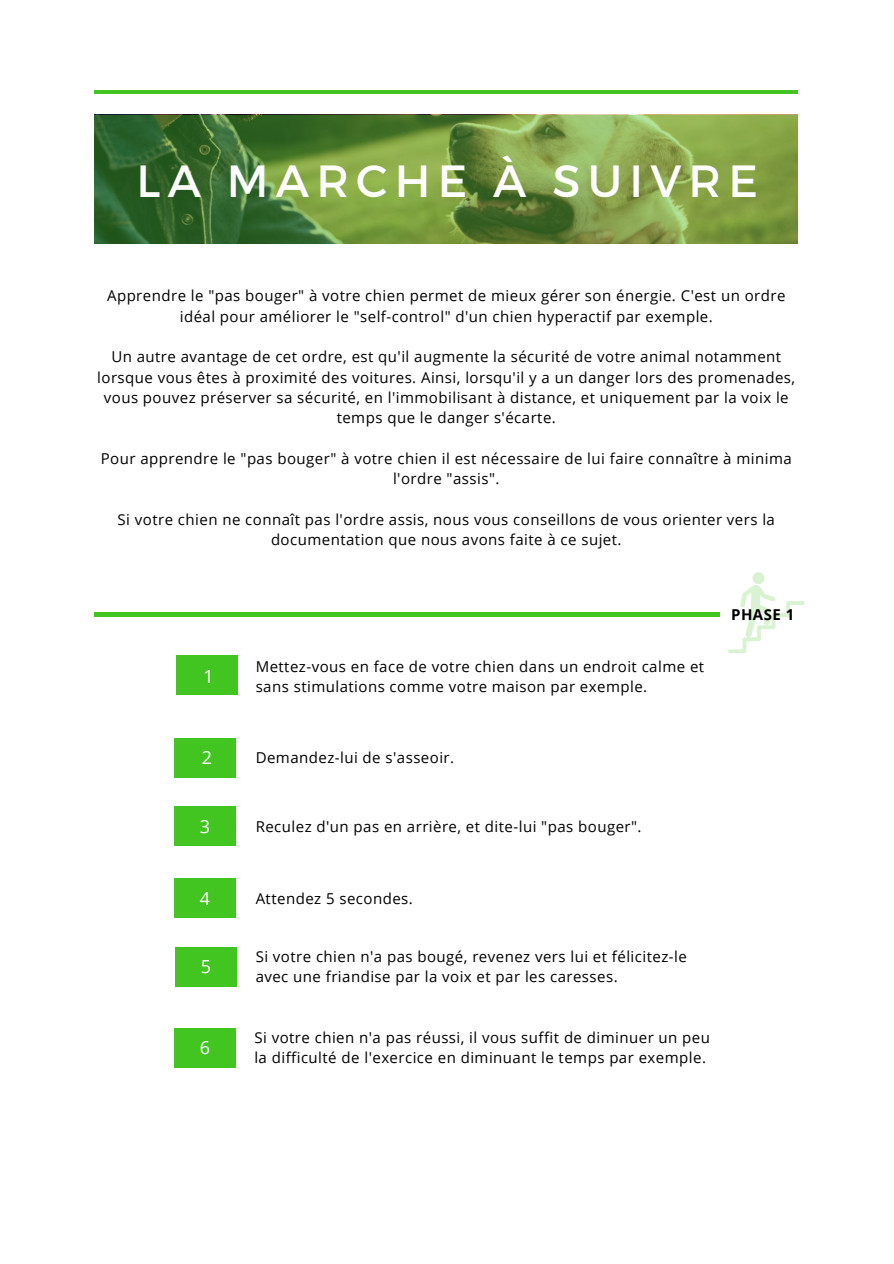
<style>
.page{position:relative;width:894px;height:1264px;background:#fff}
.page>*{position:absolute;margin:0;border:0;box-sizing:border-box;transform-origin:0 0}
.t1{font:45px "Montserrat";letter-spacing:.16em;color:#fff}
.t2{font:18px "Open Sans";color:#fff}
.t3{font:15px/20.2px "Open Sans";letter-spacing:.03em;color:#000;text-align:center}
.t4{font:700 15px "Open Sans";letter-spacing:.03em;color:#000}
</style>
<div class="page">
<hr style="left:95px;top:90px;width:702px;height:3px;background:#43c521">
<svg style="left:95px;top:115px;width:702px;height:128px;background:#678c3e"></svg>
<hr style="left:95px;top:612px;width:624px;height:4px;background:#43c521">
<svg style="left:728px;top:572px;width:76px;height:81px"></svg>
<div style="left:176px;top:655px;width:62px;height:40px;background:#43c521"></div>
<div style="left:174px;top:738px;width:62px;height:39px;background:#43c521"></div>
<div style="left:174px;top:806px;width:62px;height:40px;background:#43c521"></div>
<div style="left:174px;top:878px;width:62px;height:39px;background:#43c521"></div>
<div style="left:175px;top:947px;width:62px;height:39px;background:#43c521"></div>
<div style="left:174px;top:1028px;width:62px;height:39px;background:#43c521"></div>
<p class="t1" style="left:136px;top:152px;width:623px">LA MARCHE À SUIVRE</p>
<p class="t3" style="left:107px;top:285px;width:679px">Apprendre le "pas bouger" à votre chien permet de mieux gérer son énergie. C'est un ordre idéal pour améliorer le "self-control" d'un chien hyperactif par exemple.</p>
<p class="t3" style="left:97px;top:346px;width:699px">Un autre avantage de cet ordre, est qu'il augmente la sécurité de votre animal notamment lorsque vous êtes à proximité des voitures. Ainsi, lorsqu'il y a un danger lors des promenades, vous pouvez préserver sa sécurité, en l'immobilisant à distance, et uniquement par la voix le temps que le danger s'écarte.</p>
<p class="t3" style="left:101px;top:448px;width:692px">Pour apprendre le "pas bouger" à votre chien il est nécessaire de lui faire connaître à minima l'ordre "assis".</p>
<p class="t3" style="left:118px;top:508px;width:658px">Si votre chien ne connaît pas l'ordre assis, nous vous conseillons de vous orienter vers la documentation que nous avons faite à ce sujet.</p>
<p class="t2" style="left:203px;top:664px;width:12px">1</p>
<p class="t3" style="left:255px;top:656px;width:450px;text-align:left">Mettez-vous en face de votre chien dans un endroit calme et sans stimulations comme votre maison par exemple.</p>
<p class="t2" style="left:202px;top:744px;width:12px">2</p>
<p class="t3" style="left:255px;top:746px;width:200px">Demandez-lui de s'asseoir.</p>
<p class="t2" style="left:200px;top:813px;width:12px">3</p>
<p class="t3" style="left:255px;top:815px;width:387px">Reculez d'un pas en arrière, et dite-lui "pas bouger".</p>
<p class="t2" style="left:200px;top:885px;width:12px">4</p>
<p class="t3" style="left:255px;top:887px;width:159px">Attendez 5 secondes.</p>
<p class="t2" style="left:201px;top:954px;width:12px">5</p>
<p class="t2" style="left:200px;top:1035px;width:12px">6</p>
<p class="t3" style="left:255px;top:946px;width:432px;text-align:left">Si votre chien n'a pas bougé, revenez vers lui et félicitez-le avec une friandise par la voix et par les caresses.</p>
<p class="t3" style="left:254px;top:1027px;width:457px;text-align:left">Si votre chien n'a pas réussi, il vous suffit de diminuer un peu la difficulté de l'exercice en diminuant le temps par exemple.</p>
<p class="t4" style="left:731px;top:604px;width:65px">PHASE 1</p>
</div>
